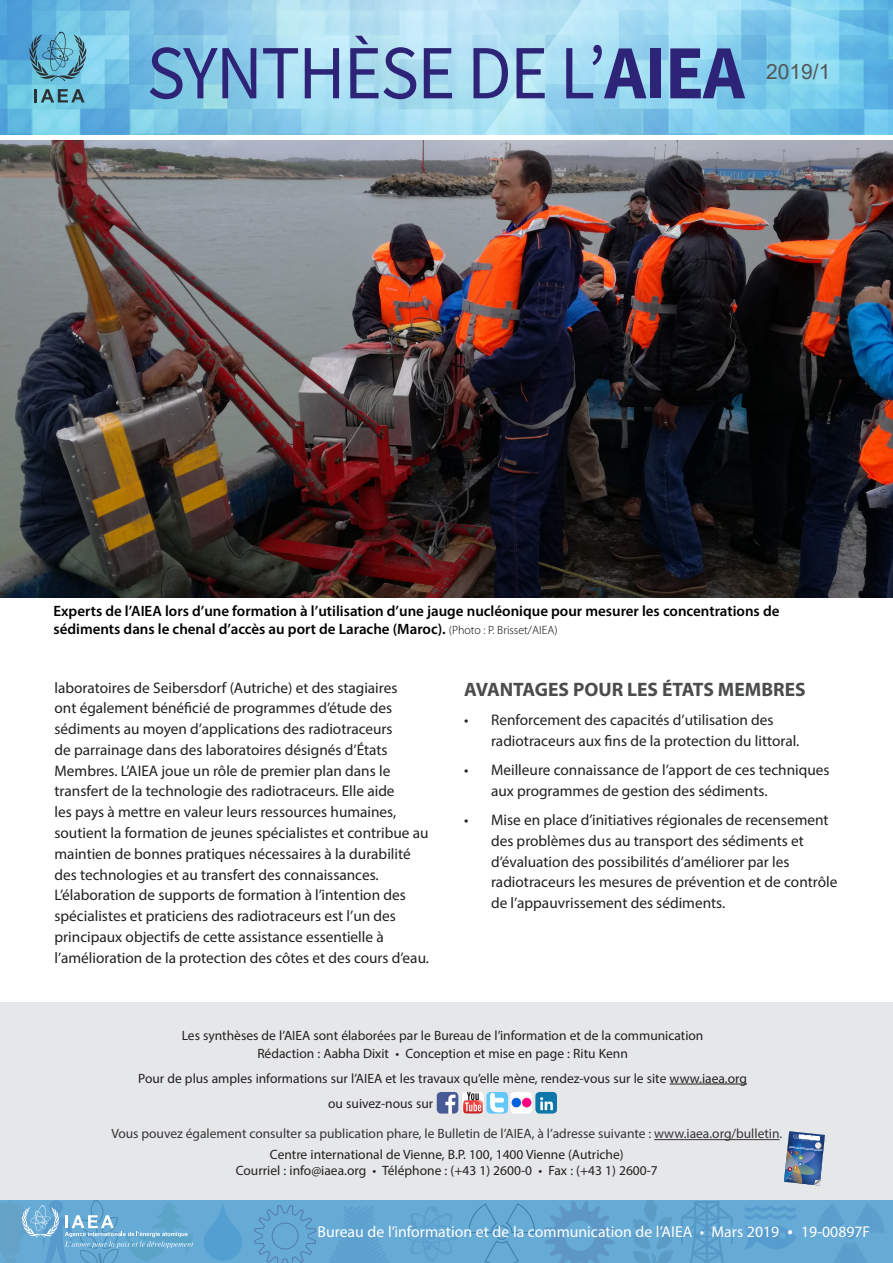
<style>
.page{position:relative;width:893px;height:1263px;background:#fff}
.page>*{position:absolute;margin:0;border:0;box-sizing:border-box;transform-origin:0 0}
.t1{font:76.5px "Source Sans Pro";letter-spacing:-.02em;color:#2d2377;scale:.95 1}
.t2{font:21px "Arial";color:#545557}
.Subhead_01{font:700 19.5px "Myriad Pro";color:#4b4c4d}
.t3{font:15.75px "Myriad Pro";color:#fff}
.Body_text{font:15.3px/20.9px "Myriad Pro";color:#231f20}
.t4{font:600 15px/18px "Myriad Pro";color:#000}
.Body-01{font:13.5px/24.9px "Myriad Pro";color:#231f20}
.body{font:13.5px/16.2px "Myriad Pro";color:#231f20;text-align:center}
.First_para{font:13.5px "Myriad Pro";color:#363536}
.t5{font:700 condensed 2.55px "Myriad Pro";color:#fff}
.s1{font-weight:700}
.s2{font-weight:300;font-size:12px}
.s3{font-family:"Source Sans Pro";font-size:18px}
</style>
<div class="page">
<svg style="left:0;top:1199px;width:893px;height:64px;background:#65a7d2"></svg>
<svg style="left:0;top:1200px;width:193px;height:63px;background:#6eacd4"></svg>
<img style="left:0;top:0;width:893px;height:134px">
<svg style="left:29px;top:32px;width:57px;height:49px;background:#5da0ba"></svg>
<svg style="left:35px;top:89px;width:50px;height:13px"></svg>
<img style="left:0;top:141px;width:893px;height:456px">
<div style="left:0;top:1002px;width:893px;height:197px;background:#e6e7e9"></div>
<hr style="left:670px;top:1084px;width:77px;height:1px;background:#231f20">
<hr style="left:654px;top:1139px;width:125px;height:1px;background:#363536">
<img style="left:437px;top:1092px;width:21px;height:21px">
<div style="left:462px;top:1092px;width:22px;height:21px;background:#f6f6f7;border-radius:4px"></div>
<img style="left:463px;top:1092px;width:20px;height:21px">
<img style="left:486px;top:1092px;width:22px;height:21px">
<img style="left:510px;top:1092px;width:22px;height:21px">
<img style="left:535px;top:1092px;width:22px;height:21px">
<div style="left:204px;top:1202px;width:38px;height:59px;background:#66aad6"></div>
<img style="left:784px;top:1131px;width:41px;height:54px">
<h1 class="t1" style="left:147px;top:25px;width:631px">SYNTHÈSE DE L’<span class="s1">AIEA</span></h1>
<h2 class="t2" style="left:766px;top:57px;width:66px">2019/1</h2>
<p class="t4" style="left:53px;top:601px;width:727px">Experts de l’AIEA lors d’une formation à l’utilisation d’une jauge nucléonique pour mesurer les concentrations de sédiments dans le chenal d’accès au port de Larache (Maroc). <span class="s2">(Photo : P. Brisset/AIEA)</span></p>
<p class="Body_text" style="left:55px;top:677px;width:376px">laboratoires de Seibersdorf (Autriche) et des stagiaires<br>ont également bénéficié de programmes d’étude des sédiments au moyen d’applications des radiotraceurs<br>de parrainage dans des laboratoires désignés d’États Membres. L’AIEA joue un rôle de premier plan dans le transfert de la technologie des radiotraceurs. Elle aide<br>les pays à mettre en valeur leurs ressources humaines, soutient la formation de jeunes spécialistes et contribue au maintien de bonnes pratiques nécessaires à la durabilité des technologies et au transfert des connaissances.<br>L’élaboration de supports de formation à l’intention des spécialistes et praticiens des radiotraceurs est l’un des principaux objectifs de cette assistance essentielle à l’amélioration de la protection des côtes et des cours d’eau.</p>
<p class="Subhead_01" style="left:464px;top:676px;width:343px">AVANTAGES POUR LES ÉTATS MEMBRES</p>
<p class="Body_text" style="left:491px;top:709px;width:310px;text-indent:-27px">• Renforcement des capacités d’utilisation des radiotraceurs aux fins de la protection du littoral.</p>
<p class="Body_text" style="left:491px;top:759px;width:340px;text-indent:-27px">• Meilleure connaissance de l’apport de ces techniques aux programmes de gestion des sédiments.</p>
<p class="Body_text" style="left:491px;top:809px;width:348px;text-indent:-27px">• Mise en place d’initiatives régionales de recensement des problèmes dus au transport des sédiments et d’évaluation des possibilités d’améliorer par les radiotraceurs les mesures de prévention et de contrôle de l’appauvrissement des sédiments.</p>
<p class="Body-01" style="left:182px;top:1022px;width:523px">Les synthèses de l’AIEA sont élaborées par le Bureau de l’information et de la communication</p>
<p class="Body-01" style="left:257px;top:1040px;width:372px">Rédaction : Aabha Dixit • Conception et mise en page : Ritu Kenn</p>
<p class="Body-01" style="left:328px;top:1065px;width:420px;text-indent:-190px">Pour de plus amples informations sur l’AIEA et les travaux qu’elle mène, rendez-vous sur le site www.iaea.org ou suivez-nous sur</p>
<p class="First_para" style="left:111px;top:1125px;width:672px">Vous pouvez également consulter sa publication phare, le Bulletin de l’AIEA, à l’adresse suivante : www.iaea.org/bulletin.</p>
<p class="body" style="left:236px;top:1146px;width:423px">Centre international de Vienne, B.P. 100, 1400 Vienne (Autriche)<br>Courriel : info@iaea.org • Téléphone : (+43 1) 2600-0 • Fax : (+43 1) 2600-7</p>
<p class="t5" style="left:789px;top:1145px;width:35px;rotate:6deg">ATOMS FOR PEACE AND DEVELOPMENT</p>
<p class="t3" style="left:318px;top:1221px;width:554px">Bureau de l’information et de la communication de l’AIEA • Mars 2019 <span class="s3">•</span> 19-00897F</p>
</div>
